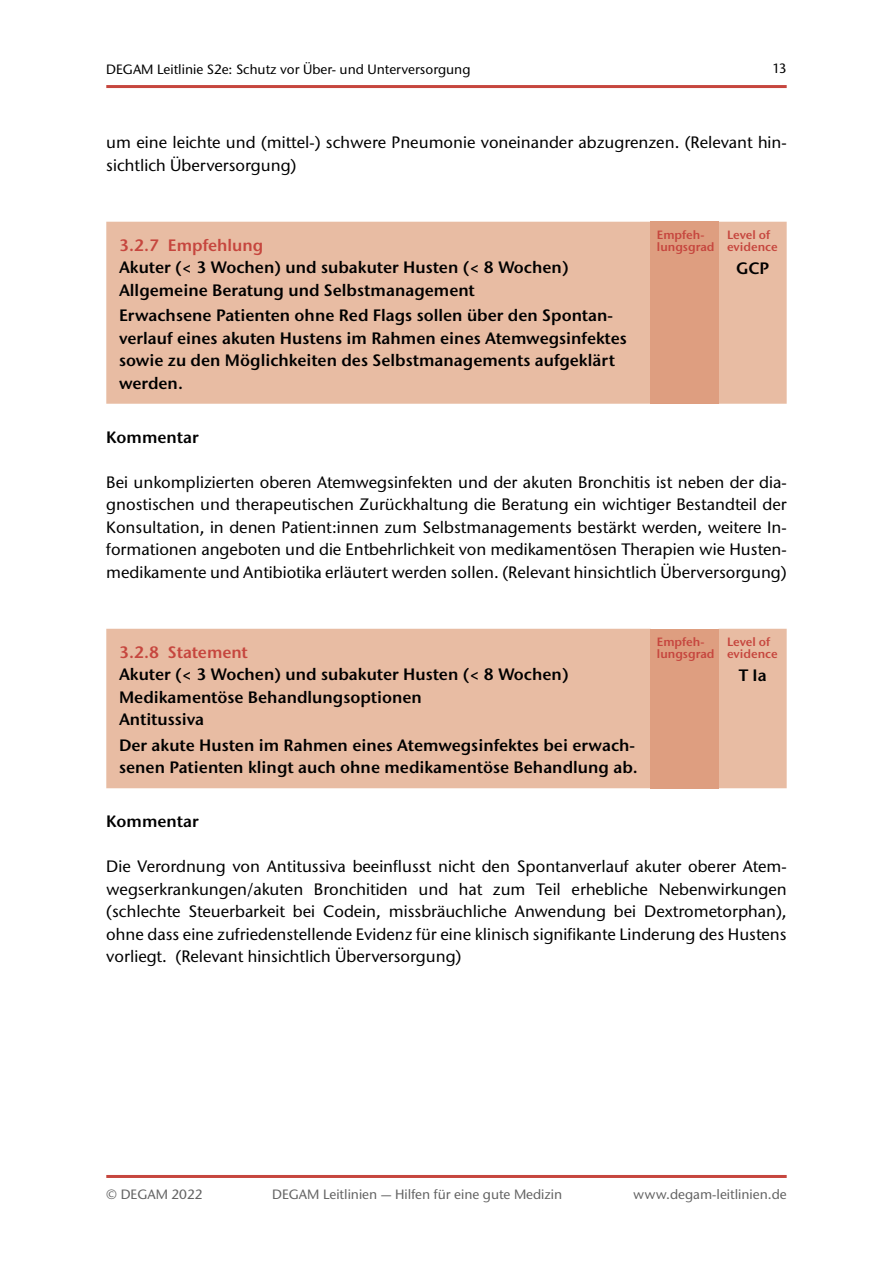
<style>
.page{position:relative;width:893px;height:1263px;background:#fff}
.page>*{position:absolute;margin:0;border:0;box-sizing:border-box;transform-origin:0 0}
.t1{font:500 16.5px/22.5px "Stone Sans ITC Std";color:#000;text-align:justify}
.t2{font:600 16.5px/22.5px "Stone Sans ITC Pro";color:#000}
.t3{font:600 16.5px "Stone Sans ITC Pro";color:#c6463e}
.t4{font:500 13.5px "Stone Sans ITC Std";color:#636363}
.t5{font:500 13.5px "Stone Sans ITC Std";color:#000}
.t6{font:600 12px/12px "Stone Sans ITC Pro";color:#c6463e}
</style>
<div class="page">
<hr style="left:106px;top:85px;width:681px;height:3px;background:#c6463e">
<hr style="left:106px;top:1175px;width:681px;height:3px;background:#c6463e">
<div style="left:106px;top:222px;width:681px;height:182px;background:#e8bca3"></div>
<div style="left:651px;top:222px;width:68px;height:182px;background:#de9e80"></div>
<div style="left:106px;top:629px;width:681px;height:159px;background:#e8bca3"></div>
<div style="left:651px;top:629px;width:68px;height:159px;background:#de9e80"></div>
<p class="t5" style="left:106px;top:61px;width:366px">DEGAM Leitlinie S2e: Schutz vor Über- und Unterversorgung</p>
<p class="t5" style="left:772px;top:60px;width:16px">13</p>
<p class="t1" style="left:106px;top:131px;width:682px">um eine leichte und (mittel-) schwere Pneumonie voneinander abzugrenzen. (Relevant hin&shy;sichtlich Überversorgung)</p>
<p class="t3" style="left:119px;top:235px;width:146px">3.2.7 Empfehlung</p>
<p class="t2" style="left:119px;top:256px;width:451px">Akuter (&lt; 3 Wochen) und subakuter Husten (&lt; 8 Wochen)<br>Allgemeine Beratung und Selbstmanagement</p>
<p class="t2" style="left:119px;top:304px;width:509px">Erwachsene Patienten ohne Red Flags sollen über den Spontan&shy;verlauf eines akuten Hustens im Rahmen eines Atemwegsinfektes sowie zu den Möglichkeiten des Selbstmanagements aufgeklärt werden.</p>
<p class="t6" style="left:657px;top:229px;width:59px">Empfeh&shy;lungsgrad</p>
<p class="t6" style="left:727px;top:229px;width:52px">Level of evidence</p>
<p class="t2" style="left:736px;top:256px;width:35px">GCP</p>
<p class="t2" style="left:106px;top:426px;width:94px">Kommentar</p>
<p class="t1" style="left:106px;top:471px;width:682px">Bei unkomplizierten oberen Atemwegsinfekten und der akuten Bronchitis ist neben der dia&shy;gnostischen und therapeutischen Zurückhaltung die Beratung ein wichtiger Bestandteil der Konsultation, in denen Patient:innen zum Selbstmanagements bestärkt werden, weitere In&shy;formationen angeboten und die Entbehrlichkeit von medikamentösen Therapien wie Husten&shy;medikamente und Antibiotika erläutert werden sollen. (Relevant hinsichtlich Überversorgung)</p>
<p class="t3" style="left:119px;top:642px;width:130px">3.2.8 Statement</p>
<p class="t2" style="left:119px;top:663px;width:451px">Akuter (&lt; 3 Wochen) und subakuter Husten (&lt; 8 Wochen)<br>Medikamentöse Behandlungsoptionen<br>Antitussiva</p>
<p class="t2" style="left:119px;top:734px;width:520px">Der akute Husten im Rahmen eines Atemwegsinfektes bei erwach&shy;senen Patienten klingt auch ohne medikamentöse Behandlung ab.</p>
<p class="t6" style="left:657px;top:636px;width:59px">Empfeh&shy;lungsgrad</p>
<p class="t6" style="left:727px;top:636px;width:52px">Level of evidence</p>
<p class="t2" style="left:739px;top:663px;width:30px">T Ia</p>
<p class="t2" style="left:106px;top:810px;width:94px">Kommentar</p>
<p class="t1" style="left:106px;top:855px;width:682px">Die Verordnung von Antitussiva beeinflusst nicht den Spontanverlauf akuter oberer Atem&shy;wegserkrankungen/akuten Bronchitiden und hat zum Teil erhebliche Nebenwirkungen (schlechte Steuerbarkeit bei Codein, missbräuchliche Anwendung bei Dextrometorphan), ohne dass eine zufriedenstellende Evidenz für eine klinisch signifikante Linderung des Hustens vorliegt. (Relevant hinsichtlich Überversorgung)</p>
<p class="t4" style="left:106px;top:1186px;width:98px">© DEGAM 2022</p>
<p class="t4" style="left:272px;top:1186px;width:292px">DEGAM Leitlinien — Hilfen für eine gute Medizin</p>
<p class="t4" style="left:633px;top:1186px;width:155px">www.degam-leitlinien.de</p>
</div>
